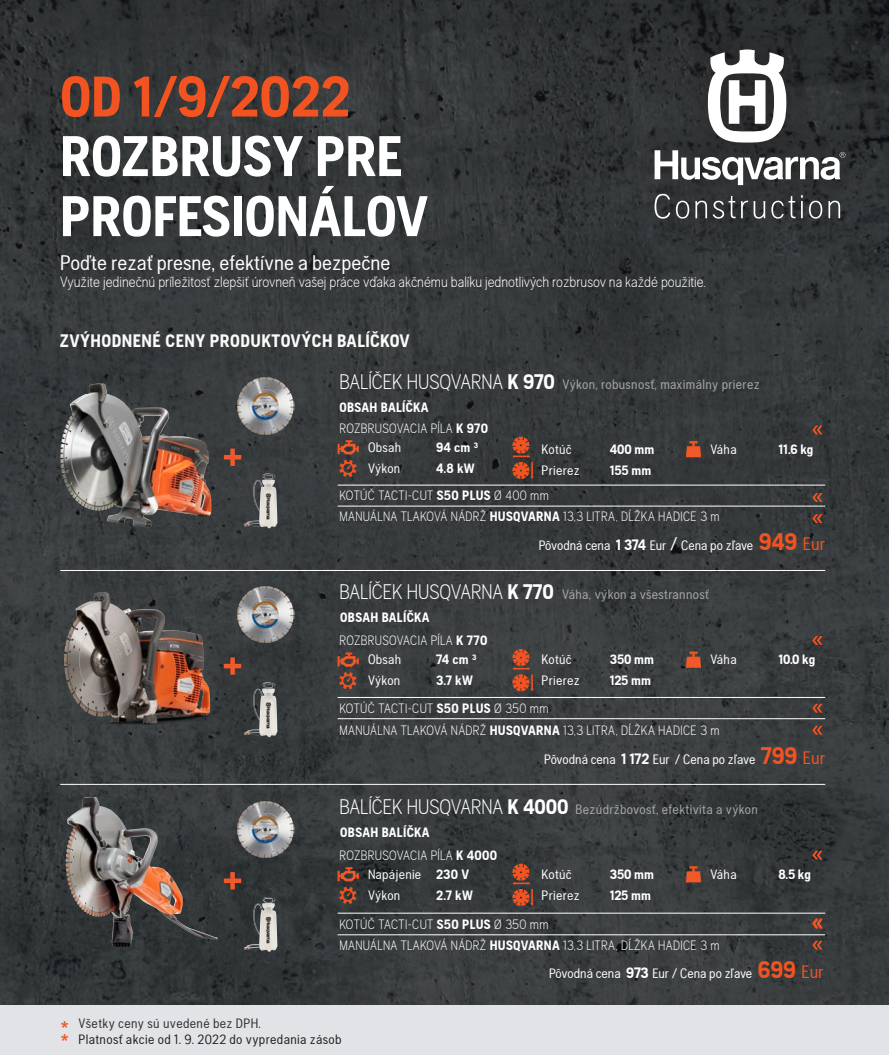
<style>
.page{position:relative;width:889px;height:1055px;background:#fff}
.page>*{position:absolute;margin:0;border:0;box-sizing:border-box;transform-origin:0 0}
.t1{font:700 57px/60px "Husqvarna Gothic";color:#fff}
.t2{font:700 57px "Husqvarna Gothic";color:#f35321}
.t3{font:24px "Husqvarna Gothic";color:#f35321}
.t4{font:300 21px "Husqvarna Gothic";color:#fff}
.t5{font:21px "Husqvarna Gothic";color:#fff}
.t6{font:700 18px "Husqvarna Gothic";letter-spacing:.025em;color:#fbfbfa}
.t7{font:300 15px "Husqvarna Gothic";color:#fff}
.t8{font:300 13.5px "Husqvarna Gothic";letter-spacing:.025em;color:#fff}
.t9{font:13.5px "Husqvarna Gothic";color:#fff}
.t10{font:700 13.5px "Husqvarna Gothic";letter-spacing:.01em;color:#fff}
.t11{font:13.5px "Husqvarna Gothic";letter-spacing:.025em;color:#a7a9a9}
.t12{font:13.5px "Husqvarna Gothic";letter-spacing:.025em;color:#231f20}
.t13{font:13.5px "Husqvarna Gothic";letter-spacing:.02em;color:#fff}
.t14{font:13.5px "Husqvarna Gothic";letter-spacing:.025em;color:#312f30}
.s1{font-weight:700}
.s2{font-weight:700;font-size:15px}
.s3{font-size:18px}
.s4{font-weight:700;font-size:24px;color:#f35321}
.s5{font-size:18px;color:#f35321}
</style>
<div class="page">
<img style="left:0;top:0;width:889px;height:1005px">
<div style="left:0;top:1005px;width:889px;height:49px;background:#e2e3e6"></div>
<svg style="left:812px;top:425px;width:11px;height:9px"></svg>
<svg style="left:812px;top:514px;width:11px;height:9px"></svg>
<svg style="left:812px;top:703px;width:11px;height:9px"></svg>
<svg style="left:812px;top:636px;width:11px;height:9px"></svg>
<svg style="left:812px;top:918px;width:11px;height:10px"></svg>
<svg style="left:812px;top:493px;width:11px;height:9px"></svg>
<svg style="left:812px;top:725px;width:11px;height:9px"></svg>
<svg style="left:812px;top:940px;width:11px;height:9px"></svg>
<hr style="left:60px;top:570px;width:765px;height:1px;background:#fff">
<hr style="left:60px;top:784px;width:765px;height:1px;background:#fff">
<hr style="left:338px;top:485px;width:487px;height:1px;background:#fff">
<hr style="left:338px;top:697px;width:487px;height:1px;background:#fff">
<hr style="left:338px;top:912px;width:487px;height:1px;background:#fff">
<hr style="left:338px;top:506px;width:487px;height:1px;background:#fff">
<hr style="left:338px;top:718px;width:487px;height:1px;background:#fff">
<hr style="left:338px;top:934px;width:487px;height:1px;background:#fff">
<svg style="left:512px;top:436px;width:22px;height:43px"></svg>
<svg style="left:512px;top:649px;width:22px;height:42px"></svg>
<svg style="left:512px;top:863px;width:22px;height:43px"></svg>
<img style="left:60px;top:384px;width:31px;height:75px">
<img style="left:64px;top:592px;width:39px;height:76px">
<img style="left:66px;top:797px;width:23px;height:92px">
<svg style="left:338px;top:440px;width:21px;height:37px"></svg>
<svg style="left:338px;top:652px;width:21px;height:37px"></svg>
<svg style="left:338px;top:867px;width:21px;height:36px"></svg>
<svg style="left:686px;top:441px;width:15px;height:16px"></svg>
<svg style="left:686px;top:651px;width:15px;height:16px"></svg>
<svg style="left:686px;top:866px;width:15px;height:16px"></svg>
<img style="left:236px;top:377px;width:59px;height:58px">
<img style="left:236px;top:585px;width:59px;height:59px">
<img style="left:236px;top:800px;width:59px;height:58px">
<img style="left:244px;top:474px;width:33px;height:54px">
<img style="left:244px;top:683px;width:33px;height:54px">
<img style="left:244px;top:897px;width:33px;height:55px">
<div style="left:230px;top:448px;width:5px;height:18px;background:#f1592a"></div>
<hr style="left:224px;top:455px;width:17px;height:4px;background:#f1592a">
<div style="left:230px;top:657px;width:5px;height:17px;background:#f1592a"></div>
<hr style="left:224px;top:664px;width:17px;height:4px;background:#f1592a">
<div style="left:230px;top:872px;width:5px;height:17px;background:#f1592a"></div>
<div style="left:224px;top:878px;width:17px;height:5px;background:#f1592a"></div>
<svg style="left:812px;top:850px;width:11px;height:9px"></svg>
<div style="left:627px;top:23px;width:242px;height:222px;background:#231f20;opacity:.75"></div>
<svg style="left:655px;top:150px;width:191px;height:35px"></svg>
<svg style="left:708px;top:49px;width:79px;height:94px"></svg>
<svg style="left:655px;top:194px;width:15px;height:25px"></svg>
<svg style="left:676px;top:201px;width:13px;height:18px"></svg>
<svg style="left:695px;top:201px;width:12px;height:17px"></svg>
<svg style="left:713px;top:196px;width:35px;height:23px"></svg>
<svg style="left:754px;top:201px;width:11px;height:18px"></svg>
<svg style="left:771px;top:195px;width:32px;height:24px"></svg>
<svg style="left:809px;top:201px;width:13px;height:18px"></svg>
<svg style="left:828px;top:201px;width:12px;height:17px"></svg>
<h1 class="t2" style="left:60px;top:64px;width:292px">OD 1/9/2022</h1>
<h1 class="t1" style="left:60px;top:126px;width:370px">ROZBRUSY PRE<br>PROFESIONÁLOV</h1>
<h3 class="t5" style="left:60px;top:251px;width:332px">Poďte rezať presne, efektívne a bezpečne</h3>
<p class="t7" style="left:60px;top:273px;width:647px">Využite jedinečnú príležitosť zlepšiť úrovneň vašej práce vďaka akčnému balíku jednotlivých rozbrusov na každé použitie.</p>
<h3 class="t6" style="left:60px;top:331px;width:352px">ZVÝHODNENÉ CENY PRODUKTOVÝCH BALÍČKOV</h3>
<h3 class="t4" style="left:339px;top:370px;width:217px">BALÍČEK HUSQVARNA <span class="s1">K 970</span></h3>
<p class="t10" style="left:339px;top:399px;width:91px">OBSAH BALÍČKA</p>
<p class="t8" style="left:339px;top:421px;width:150px">ROZBRUSOVACIA PÍLA <span class="s1">K 970</span></p>
<p class="t11" style="left:563px;top:376px;width:199px">Výkon, robusnosť, maximálny prierez</p>
<p class="t9" style="left:368px;top:439px;width:35px">Obsah</p>
<p class="t10" style="left:436px;top:439px;width:43px">94 cm <sup>3</sup></p>
<p class="t9" style="left:542px;top:441px;width:32px">Kotúč</p>
<p class="t10" style="left:610px;top:441px;width:46px">400 mm</p>
<p class="t9" style="left:711px;top:441px;width:28px">Váha</p>
<p class="t9" style="left:368px;top:460px;width:34px">Výkon</p>
<p class="t10" style="left:436px;top:460px;width:40px">4.8 kW</p>
<p class="t13" style="left:542px;top:462px;width:40px">Prierez</p>
<p class="t10" style="left:610px;top:462px;width:43px">155 mm</p>
<p class="t8" style="left:339px;top:488px;width:211px">KOTÚČ TACTI-CUT <span class="s1">S50 PLUS</span> Ø 400 mm</p>
<p class="t8" style="left:339px;top:509px;width:382px">MANUÁLNA TLAKOVÁ NÁDRŽ <span class="s1">HUSQVARNA</span> 13,3 LITRA, DĹŽKA HADICE 3 m</p>
<p class="t10" style="left:778px;top:441px;width:37px">11.6 kg</p>
<p class="t9" style="left:539px;top:537px;width:288px">Pôvodná cena <span class="s2">1 374</span> Eur <span class="s3">/</span> Cena po zľave <span class="s4">949</span> <span class="s5">Eur</span></p>
<h3 class="t4" style="left:339px;top:580px;width:216px">BALÍČEK HUSQVARNA <span class="s1">K 770</span></h3>
<p class="t10" style="left:340px;top:609px;width:91px">OBSAH BALÍČKA</p>
<p class="t8" style="left:339px;top:633px;width:149px">ROZBRUSOVACIA PÍLA <span class="s1">K 770</span></p>
<p class="t11" style="left:562px;top:586px;width:148px">Váha, výkon a všestrannosť</p>
<p class="t9" style="left:368px;top:652px;width:35px">Obsah</p>
<p class="t10" style="left:436px;top:652px;width:42px">74 cm <sup>3</sup></p>
<p class="t9" style="left:542px;top:652px;width:32px">Kotúč</p>
<p class="t10" style="left:610px;top:651px;width:46px">350 mm</p>
<p class="t9" style="left:711px;top:652px;width:28px">Váha</p>
<p class="t9" style="left:368px;top:673px;width:34px">Výkon</p>
<p class="t10" style="left:436px;top:673px;width:38px">3.7 kW</p>
<p class="t13" style="left:542px;top:673px;width:40px">Prierez</p>
<p class="t10" style="left:610px;top:673px;width:43px">125 mm</p>
<p class="t8" style="left:339px;top:701px;width:211px">KOTÚČ TACTI-CUT <span class="s1">S50 PLUS</span> Ø 350 mm</p>
<p class="t8" style="left:339px;top:722px;width:382px">MANUÁLNA TLAKOVÁ NÁDRŽ <span class="s1">HUSQVARNA</span> 13,3 LITRA, DĹŽKA HADICE 3 m</p>
<p class="t10" style="left:778px;top:651px;width:38px">10.0 kg</p>
<p class="t9" style="left:544px;top:751px;width:283px">Pôvodná cena <span class="s2">1 172</span> Eur / Cena po zľave <span class="s4">799</span> <span class="s5">Eur</span></p>
<h3 class="t4" style="left:339px;top:794px;width:231px">BALÍČEK HUSQVARNA <span class="s1">K 4000</span></h3>
<p class="t10" style="left:340px;top:824px;width:91px">OBSAH BALÍČKA</p>
<p class="t8" style="left:339px;top:847px;width:159px">ROZBRUSOVACIA PÍLA <span class="s1">K 4000</span></p>
<p class="t11" style="left:576px;top:801px;width:184px">Bezúdržbovosť, efektivita a výkon</p>
<p class="t13" style="left:368px;top:866px;width:55px">Napájenie</p>
<p class="t10" style="left:436px;top:866px;width:35px">230 V</p>
<p class="t9" style="left:542px;top:866px;width:32px">Kotúč</p>
<p class="t10" style="left:610px;top:866px;width:46px">350 mm</p>
<p class="t9" style="left:711px;top:866px;width:28px">Váha</p>
<p class="t9" style="left:368px;top:887px;width:34px">Výkon</p>
<p class="t10" style="left:436px;top:887px;width:38px">2.7 kW</p>
<p class="t13" style="left:542px;top:887px;width:40px">Prierez</p>
<p class="t10" style="left:610px;top:887px;width:43px">125 mm</p>
<p class="t8" style="left:339px;top:916px;width:211px">KOTÚČ TACTI-CUT <span class="s1">S50 PLUS</span> Ø 350 mm</p>
<p class="t8" style="left:339px;top:938px;width:382px">MANUÁLNA TLAKOVÁ NÁDRŽ <span class="s1">HUSQVARNA</span> 13,3 LITRA, DĹŽKA HADICE 3 m</p>
<p class="t10" style="left:778px;top:866px;width:34px">8.5 kg</p>
<h2 class="t3" style="left:60px;top:1015px;width:11px">*</h2>
<h2 class="t3" style="left:60px;top:1029px;width:11px">*</h2>
<p class="t14" style="left:79px;top:1015px;width:184px">Všetky ceny sú uvedené bez DPH.</p>
<p class="t12" style="left:79px;top:1031px;width:265px">Platnosť akcie od 1. 9. 2022 do vypredania zásob</p>
<p class="t9" style="left:549px;top:965px;width:276px">Pôvodná cena <span class="s2">973</span> Eur / Cena po zľave <span class="s4">699</span> <span class="s5">Eur</span></p>
</div>
